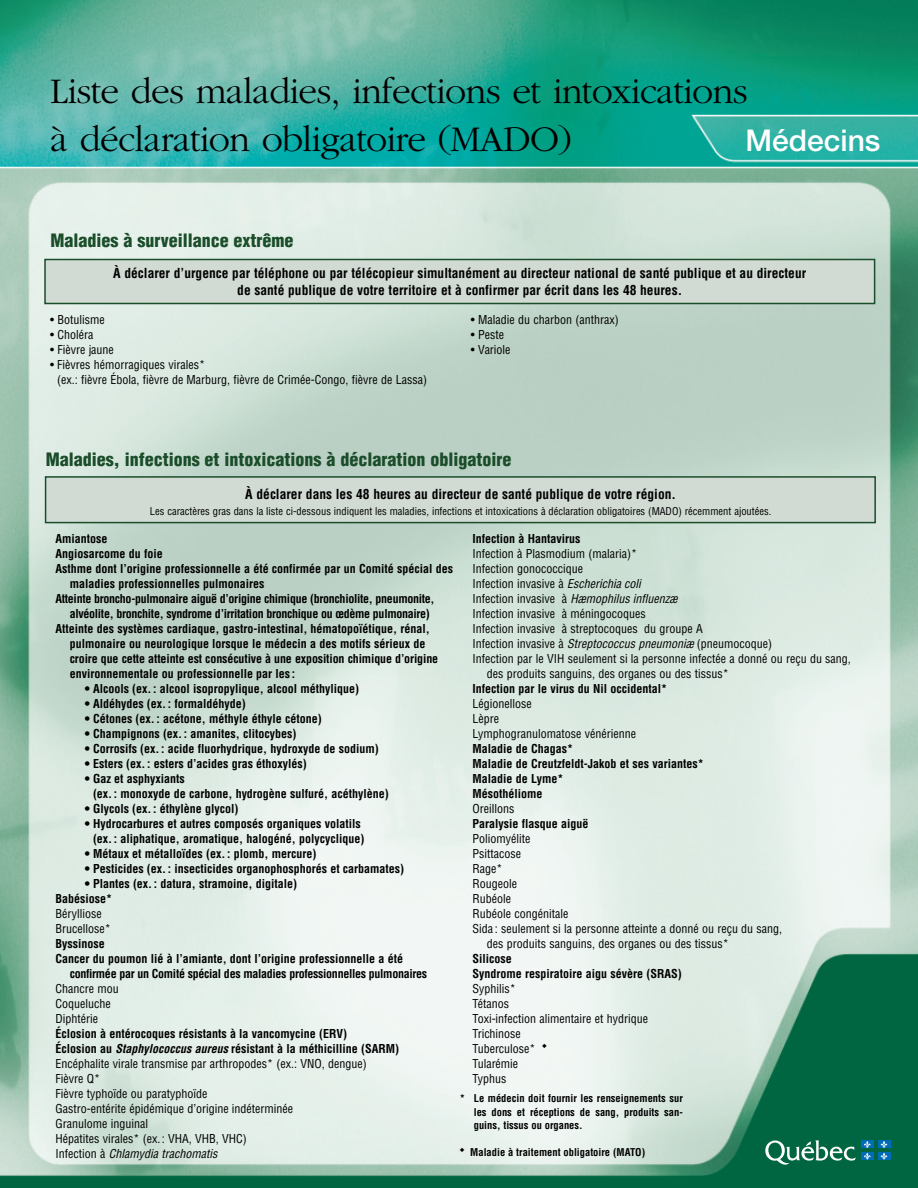
<style>
.page{position:relative;width:918px;height:1188px;background:#fff}
.page>*{position:absolute;margin:0;border:0;box-sizing:border-box;transform-origin:0 0}
.t1{font:300 37.5px/48px "Garamond";letter-spacing:-.02em;color:#000}
.t2{font:500 30px "Helvetica Neue";color:#fff}
.t3{font:900 condensed 18px "Helvetica";color:#1a4d29}
.t4{font:700 condensed 13.5px/16.5px "Helvetica";color:#000;text-align:center}
.t5{font:700 condensed 12px/15px "Helvetica";color:#000}
.t6{font:condensed 12px/15px "Helvetica";color:#000}
.t7{font:700 condensed 12px "Helvetica";letter-spacing:-.025em;color:#000}
.t8{font:italic condensed 12px "Helvetica";color:#000}
.t9{font:700 condensed 10.5px/13.5px "Helvetica";color:#000;text-align:justify}
.t10{font:condensed 10.5px "Helvetica";color:#000}
.s1{font-style:italic}
.s2{font-style:normal}
.s3{font-weight:700}
.s4{font-weight:700;font-style:italic}
</style>
<div class="page">
<img style="left:0;top:0;width:918px;height:1188px">
<div style="left:45px;top:260px;width:830px;height:44px;background:#d1dbd4"></div>
<div style="left:44px;top:259px;width:831px;height:45px;border:2px solid #1a4d29"></div>
<div style="left:46px;top:477px;width:829px;height:46px;background:#d1dbd4"></div>
<div style="left:45px;top:476px;width:831px;height:47px;border:2px solid #1a4d29"></div>
<svg style="left:765px;top:1140px;width:91px;height:25px;background:#418c72"></svg>
<div style="left:861px;top:1141px;width:13px;height:7px;background:#006cb7"></div>
<div style="left:878px;top:1141px;width:13px;height:7px;background:#006cb7"></div>
<div style="left:861px;top:1152px;width:13px;height:8px;background:#006cb7"></div>
<svg style="left:864px;top:1141px;width:7px;height:19px"></svg>
<div style="left:878px;top:1152px;width:13px;height:8px;background:#006cb7"></div>
<svg style="left:881px;top:1141px;width:6px;height:19px"></svg>
<svg style="left:460px;top:1148px;width:4px;height:4px"></svg>
<h1 class="t1" style="left:50px;top:70px;width:699px">Liste des maladies, infections et intoxications à déclaration obligatoire (MADO)</h1>
<h2 class="t2" style="left:745px;top:129px;width:137px">Médecins</h2>
<h3 class="t3" style="left:50px;top:233px;width:245px">Maladies à surveillance extrême</h3>
<p class="t4" style="left:113px;top:266px;width:695px">À déclarer d’urgence par téléphone ou par télécopieur simultanément au directeur national de santé publique et au directeur de santé publique de votre territoire et à confirmer par écrit dans les 48 heures.</p>
<p class="t6" style="left:50px;top:313px;width:56px">• Botulisme</p>
<p class="t6" style="left:50px;top:328px;width:45px">• Choléra</p>
<p class="t6" style="left:50px;top:343px;width:65px">• Fièvre jaune</p>
<p class="t6" style="left:57px;top:358px;width:371px;text-indent:-7px">• Fièvres hémorragiques virales*<br>(ex.: fièvre Ébola, fièvre de Marburg, fièvre de Crimée-Congo, fièvre de Lassa)</p>
<p class="t6" style="left:471px;top:313px;width:149px">• Maladie du charbon (anthrax)</p>
<p class="t6" style="left:471px;top:328px;width:35px">• Peste</p>
<p class="t6" style="left:471px;top:343px;width:41px">• Variole</p>
<h3 class="t3" style="left:46px;top:452px;width:467px">Maladies, infections et intoxications à déclaration obligatoire</h3>
<p class="t4" style="left:245px;top:487px;width:432px">À déclarer dans les 48 heures au directeur de santé publique de votre région.</p>
<p class="t10" style="left:150px;top:507px;width:623px">Les caractères gras dans la liste ci-dessous indiquent les maladies, infections et intoxications à déclaration obligatoires (MADO) récemment ajoutées.</p>
<p class="t5" style="left:473px;top:532px;width:109px">Infection à Hantavirus</p>
<p class="t6" style="left:473px;top:547px;width:166px">Infection à Plasmodium (malaria)*</p>
<p class="t6" style="left:473px;top:562px;width:112px">Infection gonococcique</p>
<p class="t6" style="left:473px;top:577px;width:172px">Infection invasive à <span class="s1">Escherichia coli</span></p>
<p class="t8" style="left:473px;top:594px;width:209px"><span class="s2">I n f e c t i o n i n v a s i v e à</span> Hæmophilus influenzæ</p>
<p class="t6" style="left:473px;top:607px;width:175px">Infection invasive à méningocoques</p>
<p class="t6" style="left:473px;top:622px;width:232px">Infection invasive à streptocoques du groupe A</p>
<p class="t6" style="left:473px;top:637px;width:301px">Infection invasive à <span class="s1">Streptococcus pneumoniæ</span> (pneumocoque)</p>
<p class="t6" style="left:473px;top:652px;width:380px">Infection par le VIH seulement si la personne infectée a donné ou reçu du sang,</p>
<p class="t6" style="left:487px;top:667px;width:244px">des produits sanguins, des organes ou des tissus*</p>
<p class="t5" style="left:473px;top:682px;width:196px">Infection par le virus du Nil occidental*</p>
<p class="t6" style="left:473px;top:697px;width:165px">Légionellose<br>Lèpre<br>Lymphogranulomatose vénérienne</p>
<p class="t5" style="left:473px;top:742px;width:233px">Maladie de Chagas*<br>Maladie de Creutzfeldt-Jakob et ses variantes*<br>Maladie de Lyme*<br>Mésothéliome</p>
<p class="t6" style="left:473px;top:802px;width:43px">Oreillons</p>
<p class="t5" style="left:473px;top:817px;width:117px">Paralysie flasque aiguë</p>
<p class="t6" style="left:473px;top:832px;width:59px">Poliomyélite</p>
<p class="t6" style="left:473px;top:847px;width:50px">Psittacose</p>
<p class="t6" style="left:473px;top:862px;width:31px">Rage*</p>
<p class="t6" style="left:473px;top:877px;width:46px">Rougeole</p>
<p class="t6" style="left:473px;top:892px;width:40px">Rubéole</p>
<p class="t6" style="left:473px;top:907px;width:97px">Rubéole congénitale</p>
<p class="t6" style="left:473px;top:922px;width:311px">Sida : seulement si la personne atteinte a donné ou reçu du sang,</p>
<p class="t6" style="left:487px;top:937px;width:244px">des produits sanguins, des organes ou des tissus*</p>
<p class="t5" style="left:473px;top:952px;width:211px">Silicose<br>Syndrome respiratoire aigu sévère (SRAS)</p>
<p class="t6" style="left:473px;top:982px;width:177px">Syphilis*<br>Tétanos<br>Toxi-infection alimentaire et hydrique<br>Trichinose<br>Tuberculose* ◆<br>Tularémie<br>Typhus</p>
<p class="t5" style="left:56px;top:532px;width:54px">Amiantose</p>
<p class="t5" style="left:56px;top:547px;width:109px">Angiosarcome du foie</p>
<p class="t5" style="left:56px;top:562px;width:399px">Asthme dont l’origine professionnelle a été confirmée par un Comité spécial des</p>
<p class="t5" style="left:70px;top:577px;width:196px">maladies professionnelles pulmonaires</p>
<p class="t7" style="left:56px;top:594px;width:381px">Atteinte broncho-pulmonaire aiguë d’origine chimique (bronchiolite, pneumonite,</p>
<p class="t7" style="left:70px;top:609px;width:362px">alvéolite, bronchite, syndrome d’irritation bronchique ou œdème pulmonaire)</p>
<p class="t5" style="left:56px;top:622px;width:376px">Atteinte des systèmes cardiaque, gastro-intestinal, hématopoïétique, rénal,</p>
<p class="t5" style="left:70px;top:637px;width:357px">pulmonaire ou neurologique lorsque le médecin a des motifs sérieux de</p>
<p class="t5" style="left:70px;top:652px;width:370px">croire que cette atteinte est consécutive à une exposition chimique d’origine</p>
<p class="t5" style="left:70px;top:667px;width:227px">environnementale ou professionnelle par les :</p>
<p class="t5" style="left:85px;top:682px;width:276px">• Alcools (ex. : alcool isopropylique, alcool méthylique)</p>
<p class="t5" style="left:85px;top:697px;width:163px">• Aldéhydes (ex. : formaldéhyde)</p>
<p class="t5" style="left:85px;top:712px;width:238px">• Cétones (ex. : acétone, méthyle éthyle cétone)</p>
<p class="t5" style="left:85px;top:727px;width:213px">• Champignons (ex. : amanites, clitocybes)</p>
<p class="t5" style="left:85px;top:742px;width:296px">• Corrosifs (ex. : acide fluorhydrique, hydroxyde de sodium)</p>
<p class="t5" style="left:85px;top:757px;width:224px">• Esters (ex. : esters d’acides gras éthoxylés)</p>
<p class="t5" style="left:93px;top:772px;width:297px;text-indent:-8px">• Gaz et asphyxiants<br>(ex. : monoxyde de carbone, hydrogène sulfuré, acéthylène)</p>
<p class="t5" style="left:85px;top:802px;width:155px">• Glycols (ex. : éthylène glycol)</p>
<p class="t5" style="left:93px;top:817px;width:273px;text-indent:-8px">• Hydrocarbures et autres composés organiques volatils (ex. : aliphatique, aromatique, halogéné, polycyclique)</p>
<p class="t5" style="left:85px;top:847px;width:233px">• Métaux et métalloïdes (ex. : plomb, mercure)</p>
<p class="t5" style="left:85px;top:862px;width:321px">• Pesticides (ex. : insecticides organophosphorés et carbamates)</p>
<p class="t5" style="left:56px;top:877px;width:243px;text-indent:29px">• Plantes (ex. : datura, stramoine, digitale)<br>Babésiose*</p>
<p class="t6" style="left:56px;top:907px;width:57px">Bérylliose<br>Brucellose*</p>
<p class="t5" style="left:56px;top:937px;width:51px">Byssinose</p>
<p class="t5" style="left:56px;top:952px;width:349px">Cancer du poumon lié à l’amiante, dont l’origine professionnelle a été</p>
<p class="t7" style="left:70px;top:969px;width:359px">confirmée par un Comité spécial des maladies professionnelles pulmonaires</p>
<p class="t6" style="left:56px;top:982px;width:65px">Chancre mou<br>Coqueluche<br>Diphtérie</p>
<p class="t6" style="left:55px;top:1027px;width:345px"><span class="s3">Éclosion à entérocoques résistants à la vancomycine (ERV)<br>Éclosion au</span> <span class="s4">Staphylococcus aureus</span><span class="s3">résistant à la méthicilline (SARM)<br></span>Encéphalite virale transmise par arthropodes* (ex.: VNO, dengue)<br>Fièvre Q*<br>Fièvre typhoïde ou paratyphoïde<br>Gastro-entérite épidémique d’origine indéterminée<br>Granulome inguinal<br>Hépatites virales* (ex. : VHA, VHB, VHC)<br>I n f e c t i o n à <span class="s1">Chlamydia trachomatis</span></p>
<p class="t9" style="left:474px;top:1093px;width:211px;text-indent:-14px">* Le médecin doit fournir les renseignements sur les dons et réceptions de sang, produits san&shy;guins, tissus ou organes.</p>
<p class="t9" style="left:470px;top:1147px;width:176px">Maladie à traitement obligatoire (MATO)</p>
</div>
